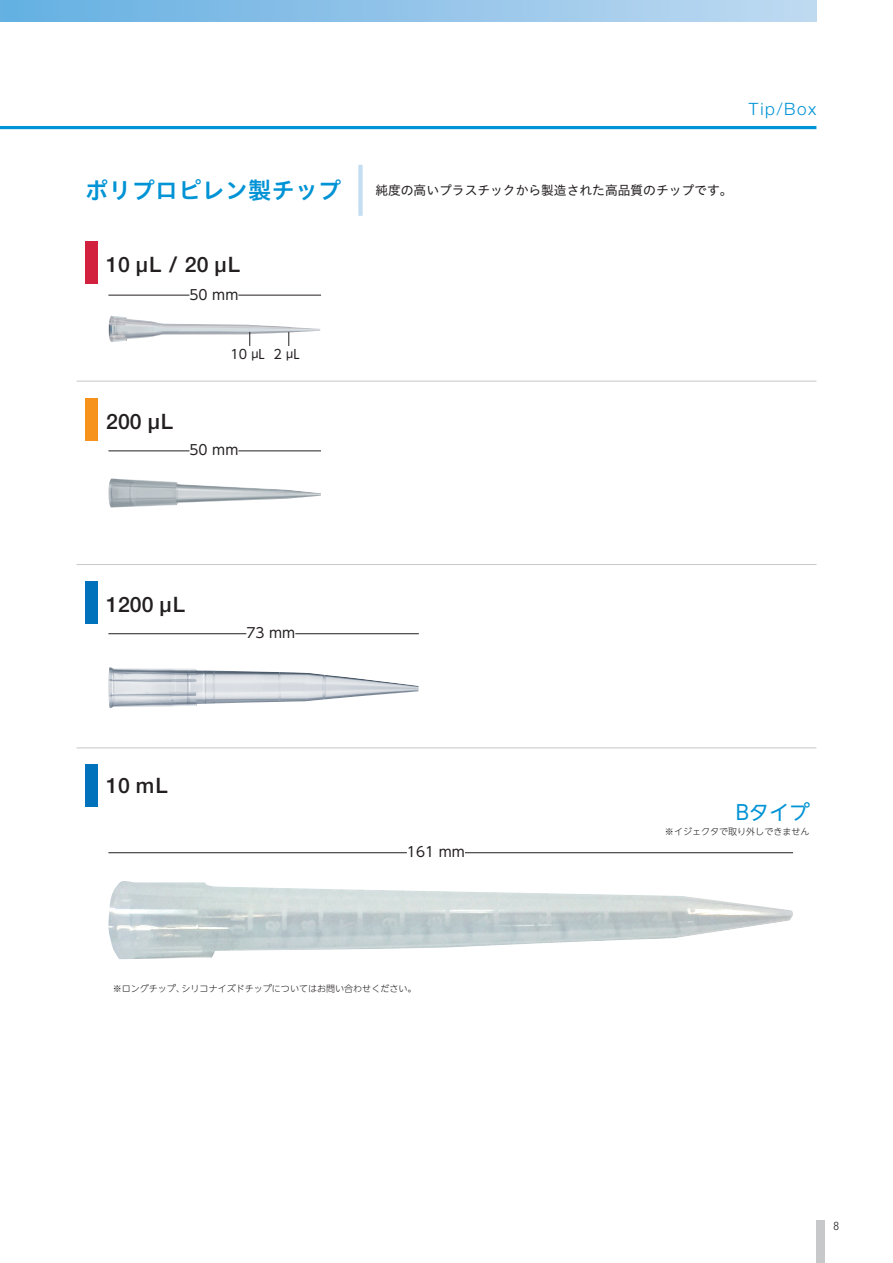
<style>
.page{position:relative;width:893px;height:1263px;background:#fff}
.page>*{position:absolute;margin:0;border:0;box-sizing:border-box;transform-origin:0 0}
.t1{font:23.4px "Hiragino UD Sans Std W6";letter-spacing:-.005em;color:#0093d5}
.t2{font:500 21.3px "Helvetica Neue LT Std";color:#231f20}
.t3{font:20.25px "UD Shin Go NT Pro";color:#0093d5}
.t4{font:300 16.95px "Helvetica Neue LT Std";letter-spacing:.1em;color:#0093d5}
.t5{font:13.8px "UD Shin Go NT Pro";color:#231f20}
.t6{font:12.75px "Hiragino UD Sans Std W4";color:#231f20}
.t7{font:12.75px "UD Shin Go NT Pro";color:#231f20}
.t8{font:300 condensed 11.7px "Helvetica Neue LT Std";color:#231f20}
.t9{font:300 9px "UD Shin Go NT Pro";color:#231f20}
.s1{font-family:"Helvetica Neue LT Std"}
</style>
<div class="page">
<div style="left:816px;top:1220px;width:9px;height:43px;background:#c7c8ca"></div>
<hr style="left:0;top:126px;width:816px;height:3px;background:#0093d5">
<div style="left:358px;top:165px;width:5px;height:51px;background:#c3ddf2"></div>
<div style="left:85px;top:241px;width:13px;height:43px;background:#d1213e"></div>
<div style="left:85px;top:399px;width:13px;height:42px;background:#f7931d"></div>
<div style="left:85px;top:764px;width:13px;height:43px;background:#0072bc"></div>
<div style="left:85px;top:581px;width:13px;height:43px;background:#0072bc"></div>
<hr style="left:108px;top:295px;width:81px;height:1px;background:#231f20">
<hr style="left:238px;top:295px;width:83px;height:1px;background:#231f20">
<img style="left:108px;top:316px;width:212px;height:27px">
<hr style="left:108px;top:633px;width:138px;height:1px;background:#231f20">
<hr style="left:295px;top:633px;width:124px;height:1px;background:#231f20">
<img style="left:108px;top:668px;width:98px;height:40px">
<hr style="left:108px;top:852px;width:299px;height:1px;background:#231f20">
<hr style="left:465px;top:852px;width:328px;height:1px;background:#231f20">
<img style="left:108px;top:881px;width:685px;height:78px">
<hr style="left:108px;top:451px;width:81px;height:1px;background:#231f20">
<hr style="left:238px;top:451px;width:83px;height:1px;background:#231f20">
<img style="left:108px;top:478px;width:213px;height:29px">
<svg style="left:249px;top:332px;width:1px;height:14px"></svg>
<svg style="left:289px;top:332px;width:1px;height:14px"></svg>
<hr style="left:77px;top:381px;width:739px;height:1px;background:#c9cacc">
<hr style="left:77px;top:564px;width:739px;height:1px;background:#c9cacc">
<hr style="left:77px;top:747px;width:739px;height:1px;background:#c9cacc">
<div style="left:0;top:0;width:816px;height:21px;background:linear-gradient(to right,#64b0e2,#c0d9f1)"></div>
<h3 class="t4" style="left:749px;top:98px;width:69px">Tip/Box</h3>
<h1 class="t1" style="left:85px;top:172px;width:258px">ポリプロピレン製チップ</h1>
<h3 class="t6" style="left:375px;top:181px;width:359px">純度の高いプラスチックから製造された高品質のチップです。</h3>
<h2 class="t2" style="left:106px;top:251px;width:135px">10 μL / 20 μL</h2>
<h3 class="t5" style="left:189px;top:283px;width:50px">50 mm</h3>
<h3 class="t7" style="left:230px;top:344px;width:71px">10 <span class="s1">μ</span>L 2 <span class="s1">μ</span>L</h3>
<h2 class="t2" style="left:106px;top:409px;width:68px">200 μL</h2>
<h3 class="t5" style="left:189px;top:439px;width:50px">50 mm</h3>
<h2 class="t2" style="left:106px;top:592px;width:80px">1200 μL</h2>
<h2 class="t2" style="left:106px;top:772px;width:63px">10 mL</h2>
<h3 class="t5" style="left:246px;top:622px;width:50px">73 mm</h3>
<h3 class="t5" style="left:407px;top:841px;width:60px">161 mm</h3>
<p class="t9" style="left:113px;top:981px;width:305px">※ロングチップ、シリコナイズドチップについてはお問い合わせください。</p>
<h3 class="t3" style="left:736px;top:796px;width:75px">Bタイプ</h3>
<p class="t9" style="left:665px;top:824px;width:146px">※イジェクタで取り外しできません</p>
<p class="t8" style="left:833px;top:1219px;width:7px">8</p>
</div>
